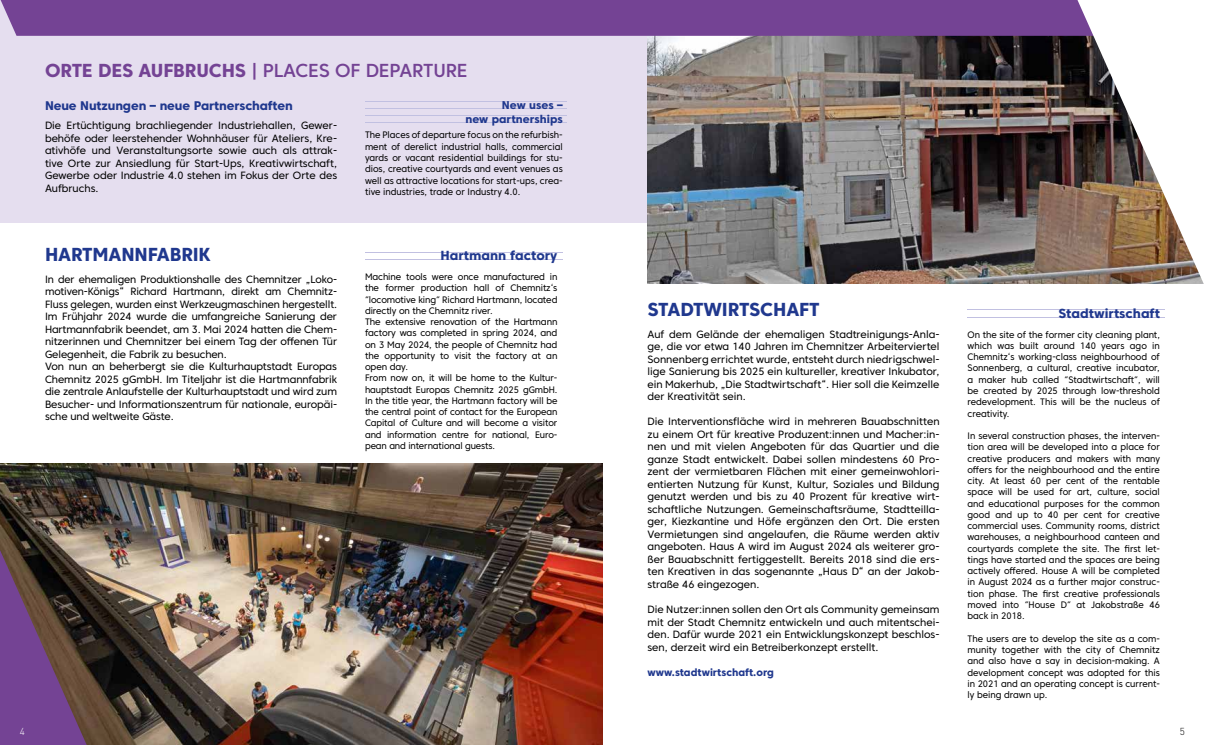
<style>
.page{position:relative;width:1205px;height:745px;background:#fff}
.page>*{position:absolute;margin:0;border:0;box-sizing:border-box;transform-origin:0 0}
.t1{font:500 18.75px "Core Sans C 55";letter-spacing:-.01em;color:#744394}
.t2{font:800 18.75px "Core Sans C 75";letter-spacing:-.01em;color:#20388e}
.t3{font:800 13.12px "Core Sans C 75";color:#20388e}
.t4{font:800 12.5px "Core Sans C 75";letter-spacing:-.01em;color:#20388e}
.t5{font:800 11.25px/13.6px "Core Sans C 75";color:#20388e;text-align:right}
.t6{font:10.5px/12.5px "Core Sans C 45";letter-spacing:-.01em;color:#000;text-align:justify}
.t7{font:10.5px/12.5px "Core Sans C 45";letter-spacing:-.01em;color:#000;scale:.96 1}
.t8{font:800 10.5px "Core Sans C 75";color:#20388e}
.t9{font:300 10px "DIN Pro";color:#fff}
.t10{font:300 10px "DIN Pro";color:#000}
.t11{font:9.38px/11.2px "Core Sans C 45";letter-spacing:-.01em;color:#000;text-align:justify;scale:.94 1}
.t12{font:9.38px/11.2px "Core Sans C 45";letter-spacing:-.01em;color:#000;scale:.95 1}
.s1{font-family:"Core Sans C 75";font-weight:800}
</style>
<div class="page">
<div style="left:0;top:0;width:666px;height:222px;background:#e5deef"></div>
<img style="left:647px;top:36px;width:430px;height:247px">
<div style="left:1px;top:0;width:1076px;height:36px;background:#744394"></div>
<img style="left:1077px;top:0;width:127px;height:284px">
<img style="left:0;top:463px;width:602px;height:281px">
<svg style="left:0;top:549px;width:87px;height:195px;background:#5f3f5f"></svg>
<hr style="left:365px;top:252px;width:198px;height:1px;background:#c1c0e1">
<hr style="left:365px;top:260px;width:198px;height:1px;background:#c1c0e1">
<hr style="left:967px;top:309px;width:198px;height:1px;background:#c1c0e1">
<hr style="left:967px;top:317px;width:198px;height:1px;background:#c1c0e1">
<hr style="left:365px;top:101px;width:202px;height:1px;background:#c1c0e1">
<hr style="left:365px;top:109px;width:202px;height:1px;background:#c1c0e1">
<hr style="left:365px;top:116px;width:202px;height:1px;background:#c1c0e1">
<hr style="left:365px;top:122px;width:202px;height:1px;background:#c1c0e1">
<h1 class="t1" style="left:45px;top:59px;width:424px"><span class="s1">ORTE DES AUFBRUCHS</span> | PLACES OF DEPARTURE</h1>
<p class="t4" style="left:45px;top:98px;width:249px">Neue Nutzungen – neue Partnerschaften</p>
<p class="t6" style="left:45px;top:119px;width:294px">Die Ertüchtigung brachliegender Industriehallen, Gewer&shy;behöfe oder leerstehender Wohnhäuser für Ateliers, Kre&shy;ativhöfe und Veranstaltungsorte sowie auch als attrak&shy;tive Orte zur Ansiedlung für Start-Ups, Kreativwirtschaft, Gewerbe oder Industrie 4.0 stehen im Fokus der Orte des Aufbruchs.</p>
<h1 class="t2" style="left:45px;top:242px;width:167px">HARTMANNFABRIK</h1>
<p class="t7" style="left:45px;top:272px;width:306px">In der ehemaligen Produktionshalle des Chemnitzer „Loko&shy;motiven-Königs“ Richard Hartmann, direkt am Chemnitz-Fluss gelegen, wurden einst Werkzeugmaschinen hergestellt.<br>Im Frühjahr 2024 wurde die umfangreiche Sanierung der Hartmannfabrik beendet, am 3. Mai 2024 hatten die Chem&shy;nitzerinnen und Chemnitzer bei einem Tag der offenen Tür Gelegenheit, die Fabrik zu besuchen.<br>Von nun an beherbergt sie die Kulturhauptstadt Europas Chemnitz 2025 gGmbH. Im Titeljahr ist die Hartmannfabrik die zentrale Anlaufstelle der Kulturhauptstadt und wird zum Besucher- und Informationszentrum für nationale, europäi&shy;sche und weltweite Gäste.</p>
<p class="t5" style="left:465px;top:98px;width:99px">New uses –<br>new partnerships</p>
<p class="t11" style="left:365px;top:129px;width:212px">The Places of departure focus on the refurbish&shy;ment of derelict industrial halls, commercial yards or vacant residential buildings for stu&shy;dios, creative courtyards and event venues as well as attractive locations for start-ups, crea&shy;tive industries, trade or Industry 4.0.</p>
<p class="t3" style="left:440px;top:247px;width:119px">Hartmann factory</p>
<p class="t12" style="left:365px;top:271px;width:204px">Machine tools were once manufactured in the former production hall of Chemnitz‘s ″locomotive king″ Richard Hartmann, located directly on the Chemnitz river.<br>The extensive renovation of the Hartmann factory was completed in spring 2024, and on 3 May 2024, the people of Chemnitz had the opportunity to visit the factory at an open day.<br>From now on, it will be home to the Kultur&shy;hauptstadt Europas Chemnitz 2025 gGmbH.<br>In the title year, the Hartmann factory will be the central point of contact for the European Capital of Culture and will become a visitor and information centre for national, Euro&shy;pean and international guests.</p>
<p class="t9" style="left:20px;top:724px;width:7px">4</p>
<h1 class="t2" style="left:647px;top:297px;width:174px">STADTWIRTSCHAFT</h1>
<p class="t6" style="left:647px;top:327px;width:294px">Auf dem Gelände der ehemaligen Stadtreinigungs-Anla&shy;ge, die vor etwa 140 Jahren im Chemnitzer Arbeiterviertel Sonnenberg errichtet wurde, entsteht durch niedrigschwel&shy;lige Sanierung bis 2025 ein kultureller, kreativer Inkubator, ein Makerhub, „Die Stadtwirtschaft“. Hier soll die Keimzelle der Kreativität sein.</p>
<p class="t6" style="left:647px;top:415px;width:294px">Die Interventionsfläche wird in mehreren Bauabschnitten zu einem Ort für kreative Produzent:innen und Macher:in&shy;nen und mit vielen Angeboten für das Quartier und die ganze Stadt entwickelt. Dabei sollen mindestens 60 Pro&shy;zent der vermietbaren Flächen mit einer gemeinwohlori&shy;entierten Nutzung für Kunst, Kultur, Soziales und Bildung genutzt werden und bis zu 40 Prozent für kreative wirt&shy;schaftliche Nutzungen. Gemeinschaftsräume, Stadtteilla&shy;ger, Kiezkantine und Höfe ergänzen den Ort. Die ersten Vermietungen sind angelaufen, die Räume werden aktiv angeboten. Haus A wird im August 2024 als weiterer gro&shy;ßer Bauabschnitt fertiggestellt. Bereits 2018 sind die ers&shy;ten Kreativen in das sogenannte „Haus D“ an der Jakob&shy;straße 46 eingezogen.</p>
<p class="t6" style="left:647px;top:602px;width:294px">Die Nutzer:innen sollen den Ort als Community gemeinsam mit der Stadt Chemnitz entwickeln und auch mitentschei&shy;den. Dafür wurde 2021 ein Entwicklungskonzept beschlos&shy;sen, derzeit wird ein Betreiberkonzept erstellt.</p>
<p class="t8" style="left:647px;top:665px;width:128px">www.stadtwirtschaft.org</p>
<p class="t3" style="left:1058px;top:305px;width:103px">Stadtwirtschaft</p>
<p class="t11" style="left:967px;top:328px;width:206px">On the site of the former city cleaning plant, which was built around 140 years ago in Chemnitz‘s working-class neighbourhood of Sonnenberg, a cultural, creative incubator, a maker hub called ″Stadtwirtschaft″, will be created by 2025 through low-threshold redevelopment. This will be the nucleus of creativity.</p>
<p class="t11" style="left:967px;top:430px;width:206px">In several construction phases, the interven&shy;tion area will be developed into a place for creative producers and makers with many offers for the neighbourhood and the entire city. At least 60 per cent of the rentable space will be used for art, culture, social and educational purposes for the common good and up to 40 per cent for creative commercial uses. Community rooms, district warehouses, a neighbourhood canteen and courtyards complete the site. The first let&shy;tings have started and the spaces are being actively offered. House A will be completed in August 2024 as a further major construc&shy;tion phase. The first creative professionals moved into ″House D″ at Jakobstraße 46 back in 2018.</p>
<p class="t11" style="left:967px;top:632px;width:206px">The users are to develop the site as a com&shy;munity together with the city of Chemnitz and also have a say in decision-making. A development concept was adopted for this in 2021 and an operating concept is current&shy;ly being drawn up.</p>
<p class="t10" style="left:1180px;top:724px;width:7px">5</p>
</div>
